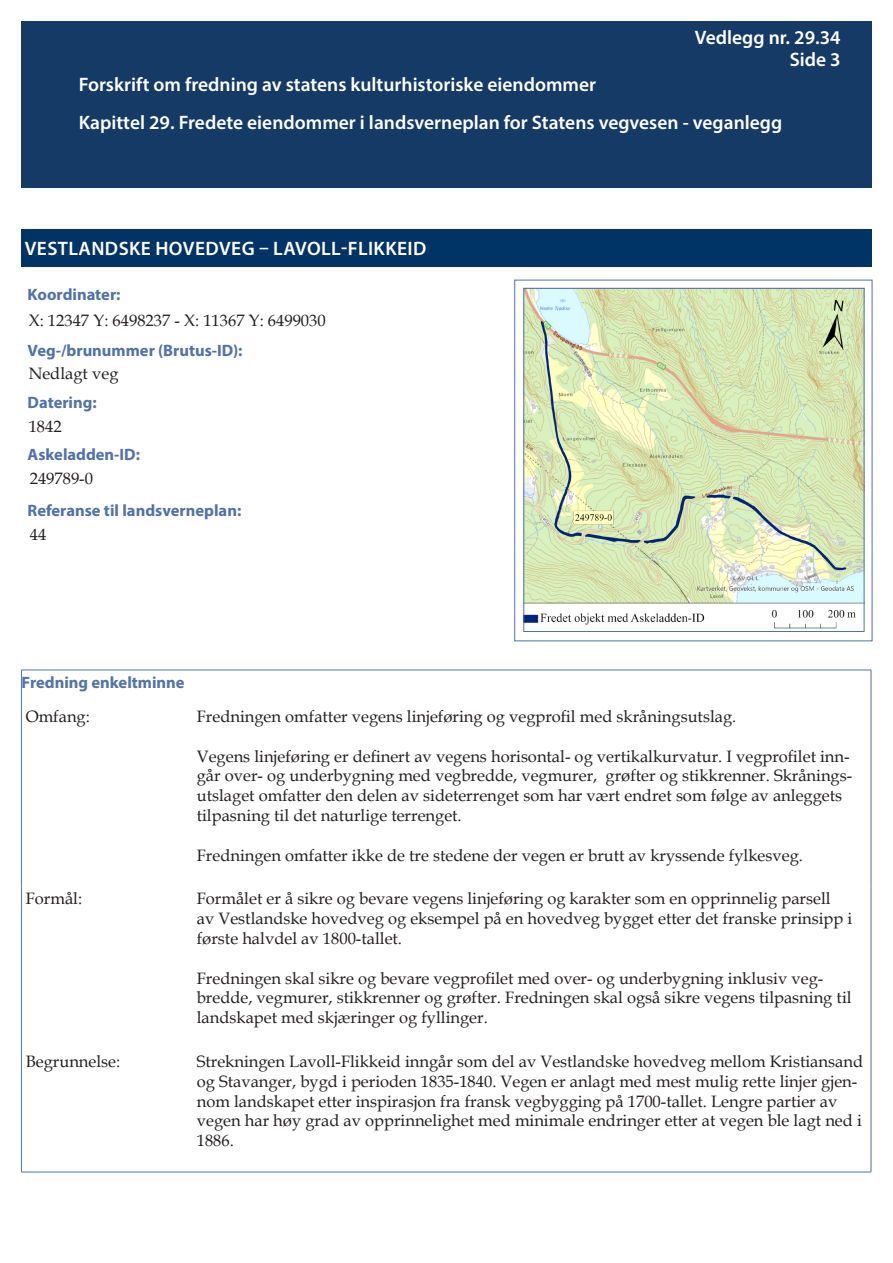
<style>
.page{position:relative;width:893px;height:1263px;background:#fff}
.page>*{position:absolute;margin:0;border:0;box-sizing:border-box;transform-origin:0 0}
.Overskrift_1_MyrPro{font:600 19.5px/22.4px "Myriad Pro";color:#fff;text-align:right}
.Overskrift_1_MyrPro-2{font:600 19.5px "Myriad Pro";letter-spacing:.02em;color:#fff}
.Tekst_-_data_11{font:16.5px/19.8px "Book Antiqua";color:#231f20}
.Overskrift_2_MyrPro{font:700 16.5px "Myriad Pro";color:#5172aa}
</style>
<div class="page">
<div style="left:21px;top:21px;width:851px;height:167px;background:#143a65"></div>
<div style="left:21px;top:230px;width:851px;height:37px;background:#036"></div>
<hr style="left:21px;top:670px;width:170px;height:1px;background:#5172aa">
<hr style="left:21px;top:670px;width:1px;height:34px;background:#5172aa">
<hr style="left:191px;top:670px;width:680px;height:1px;background:#5172aa">
<hr style="left:871px;top:670px;width:1px;height:34px;background:#5172aa">
<hr style="left:21px;top:704px;width:1px;height:182px;background:#5172aa">
<hr style="left:871px;top:704px;width:1px;height:182px;background:#5172aa">
<hr style="left:21px;top:886px;width:1px;height:163px;background:#5172aa">
<hr style="left:871px;top:886px;width:1px;height:163px;background:#5172aa">
<hr style="left:21px;top:1049px;width:1px;height:123px;background:#5172aa">
<hr style="left:871px;top:1049px;width:1px;height:123px;background:#5172aa">
<hr style="left:21px;top:1172px;width:170px;height:1px;background:#5172aa">
<hr style="left:191px;top:1172px;width:680px;height:1px;background:#5172aa">
<img style="left:526px;top:290px;width:336px;height:339px">
<div style="left:524px;top:288px;width:340px;height:344px;border:1px solid #5172aa"></div>
<p class="Overskrift_1_MyrPro" style="left:79px;top:73px;width:519px">Forskrift om fredning av statens kulturhistoriske eiendommer</p>
<p class="Overskrift_1_MyrPro" style="left:695px;top:26px;width:147px">Vedlegg nr. 29.34<br>Side 3</p>
<p class="Overskrift_1_MyrPro" style="left:79px;top:111px;width:705px">Kapittel 29. Fredete eiendommer i landsverneplan for Statens vegvesen - veganlegg</p>
<p class="Overskrift_1_MyrPro-2" style="left:25px;top:236px;width:403px">VESTLANDSKE HOVEDVEG – LAVOLL-FLIKKEID</p>
<p class="Overskrift_2_MyrPro" style="left:28px;top:283px;width:94px">Koordinater:</p>
<p class="Tekst_-_data_11" style="left:29px;top:310px;width:299px">X: 12347 Y: 6498237 - X: 11367 Y: 6499030</p>
<p class="Overskrift_2_MyrPro" style="left:28px;top:340px;width:216px">Veg-/brunummer (Brutus-ID):</p>
<p class="Tekst_-_data_11" style="left:29px;top:363px;width:91px">Nedlagt veg</p>
<p class="Overskrift_2_MyrPro" style="left:28px;top:391px;width:71px">Datering:</p>
<p class="Tekst_-_data_11" style="left:29px;top:416px;width:34px">1842</p>
<p class="Overskrift_2_MyrPro" style="left:28px;top:444px;width:114px">Askeladden-ID:</p>
<p class="Tekst_-_data_11" style="left:30px;top:468px;width:65px">249789-0</p>
<p class="Overskrift_2_MyrPro" style="left:28px;top:500px;width:215px">Referanse til landsverneplan:</p>
<p class="Tekst_-_data_11" style="left:30px;top:524px;width:18px">44</p>
<p class="Overskrift_2_MyrPro" style="left:22px;top:672px;width:165px">Fredning enkeltminne</p>
<p class="Tekst_-_data_11" style="left:26px;top:706px;width:66px">Omfang:</p>
<p class="Tekst_-_data_11" style="left:197px;top:706px;width:541px">Fredningen omfatter vegens linjeføring og vegprofil med skråningsutslag.</p>
<p class="Tekst_-_data_11" style="left:197px;top:746px;width:657px">Vegens linjeføring er definert av vegens horisontal- og vertikalkurvatur. I vegprofilet inn&shy;går over- og underbygning med vegbredde, vegmurer, grøfter og stikkrenner. Skrånings&shy;utslaget omfatter den delen av sideterrenget som har vært endret som følge av anleggets tilpasning til det naturlige terrenget.</p>
<p class="Tekst_-_data_11" style="left:197px;top:845px;width:608px">Fredningen omfatter ikke de tre stedene der vegen er brutt av kryssende fylkesveg.</p>
<p class="Tekst_-_data_11" style="left:26px;top:888px;width:58px">Formål:</p>
<p class="Tekst_-_data_11" style="left:197px;top:888px;width:657px">Formålet er å sikre og bevare vegens linjeføring og karakter som en opprinnelig parsell av Vestlandske hovedveg og eksempel på en hovedveg bygget etter det franske prinsipp i første halvdel av 1800-tallet.</p>
<p class="Tekst_-_data_11" style="left:197px;top:968px;width:656px">Fredningen skal sikre og bevare vegprofilet med over- og underbygning inklusiv veg&shy;bredde, vegmurer, stikkrenner og grøfter. Fredningen skal også sikre vegens tilpasning til landskapet med skjæringer og fyllinger.</p>
<p class="Tekst_-_data_11" style="left:26px;top:1051px;width:96px">Begrunnelse:</p>
<p class="Tekst_-_data_11" style="left:197px;top:1051px;width:668px">Strekningen Lavoll-Flikkeid inngår som del av Vestlandske hovedveg mellom Kristiansand og Stavanger, bygd i perioden 1835-1840. Vegen er anlagt med mest mulig rette linjer gjen&shy;nom landskapet etter inspirasjon fra fransk vegbygging på 1700-tallet. Lengre partier av vegen har høy grad av opprinnelighet med minimale endringer etter at vegen ble lagt ned i 1886.</p>
</div>
